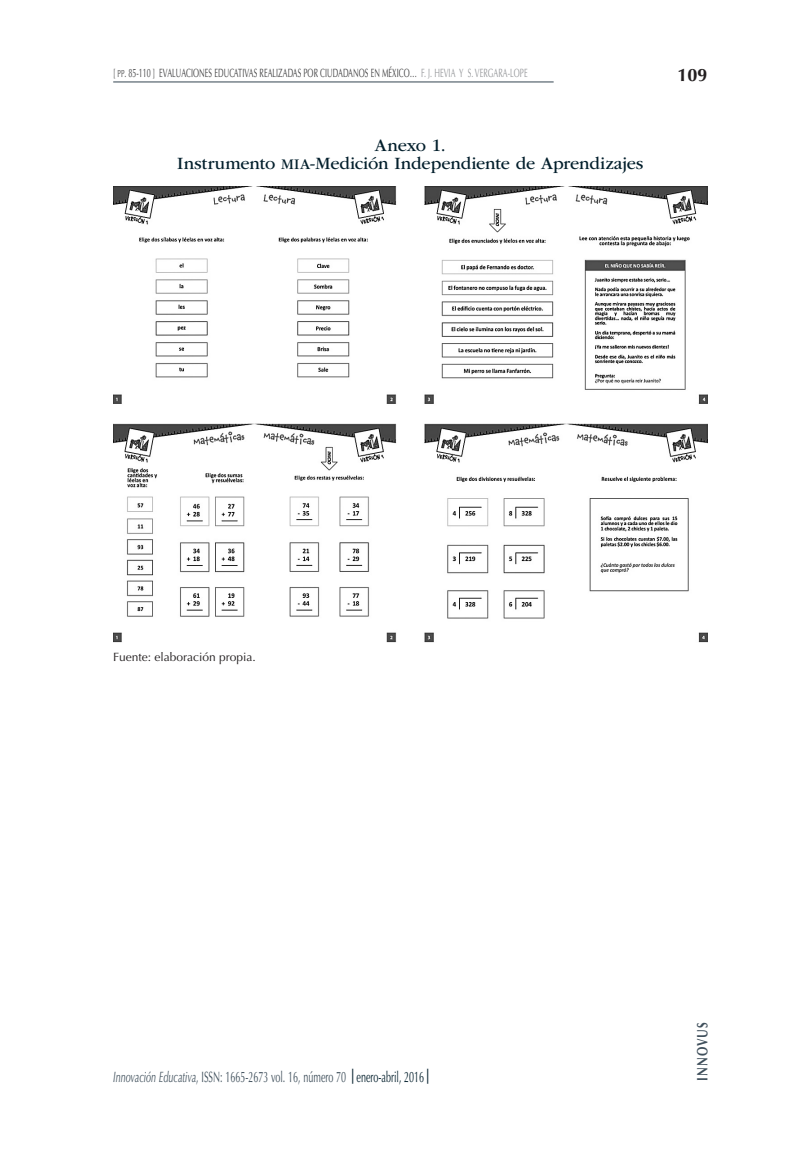
<style>
.page{position:relative;width:808px;height:1149px;background:#fff}
.page>*{position:absolute;margin:0;border:0;box-sizing:border-box;transform-origin:0 0}
.t1{font:18px/18px "ITC Garamond Std";letter-spacing:-.005em;color:#031f2c;text-align:center}
.t2{font:700 18px "Optima LT Std";color:#231f20}
.t3{font:15px "Optima LT Std";color:#3f4f5b;scale:.6 1}
.t4{font:700 15px "Optima LT Std";letter-spacing:.1em;color:#3f4f5b;scale:.75 1}
.t5{font:12px "Optima LT Std";letter-spacing:.01em;color:#3e3e3f;scale:.6 1}
.t6{font:12px "Optima LT Std";color:#231f20}
.s1{font-family:"Optima LT Std SC850";font-size:10.2px}
.s2{color:#939598}
.s3{font-family:"ITC Garamond Std Bk SC850";font-size:15.3px}
.s4{font-style:italic}
.s5{font-weight:900;color:#031f2c}
.s6{color:#031f2c}
</style>
<div class="page">
<hr style="left:113px;top:82px;width:441px;height:1px;background:#334551">
<img style="left:113px;top:186px;width:594px;height:456px">
<p class="t5" style="left:113px;top:66px;width:692px">[ <span class="s1">pp</span>. 85-110 ] EVALUACIONES EDUCATIVAS REALIZADAS POR CIUDADANOS EN MÉXICO… <span class="s2">F. J. HEVIA Y S. VERGARA-LOPE</span></p>
<h1 class="t2" style="left:677px;top:64px;width:32px">109</h1>
<h1 class="t1" style="left:177px;top:136px;width:468px">Anexo 1.<br>Instrumento <span class="s3">mia</span>-Medición Independiente de Aprendizajes</h1>
<p class="t6" style="left:113px;top:650px;width:144px">Fuente: elaboración propia.</p>
<p class="t3" style="left:113px;top:1067px;width:527px"><span class="s4">Innovación Educativa</span>, ISSN: 1665-2673 vol. 16, número 70 <span class="s5">|</span> <span class="s6">enero-abril, 2016</span> <span class="s5">|</span></p>
<p class="t4" style="left:694px;top:1080px;width:80px;rotate:-90deg">INNOVUS</p>
</div>
